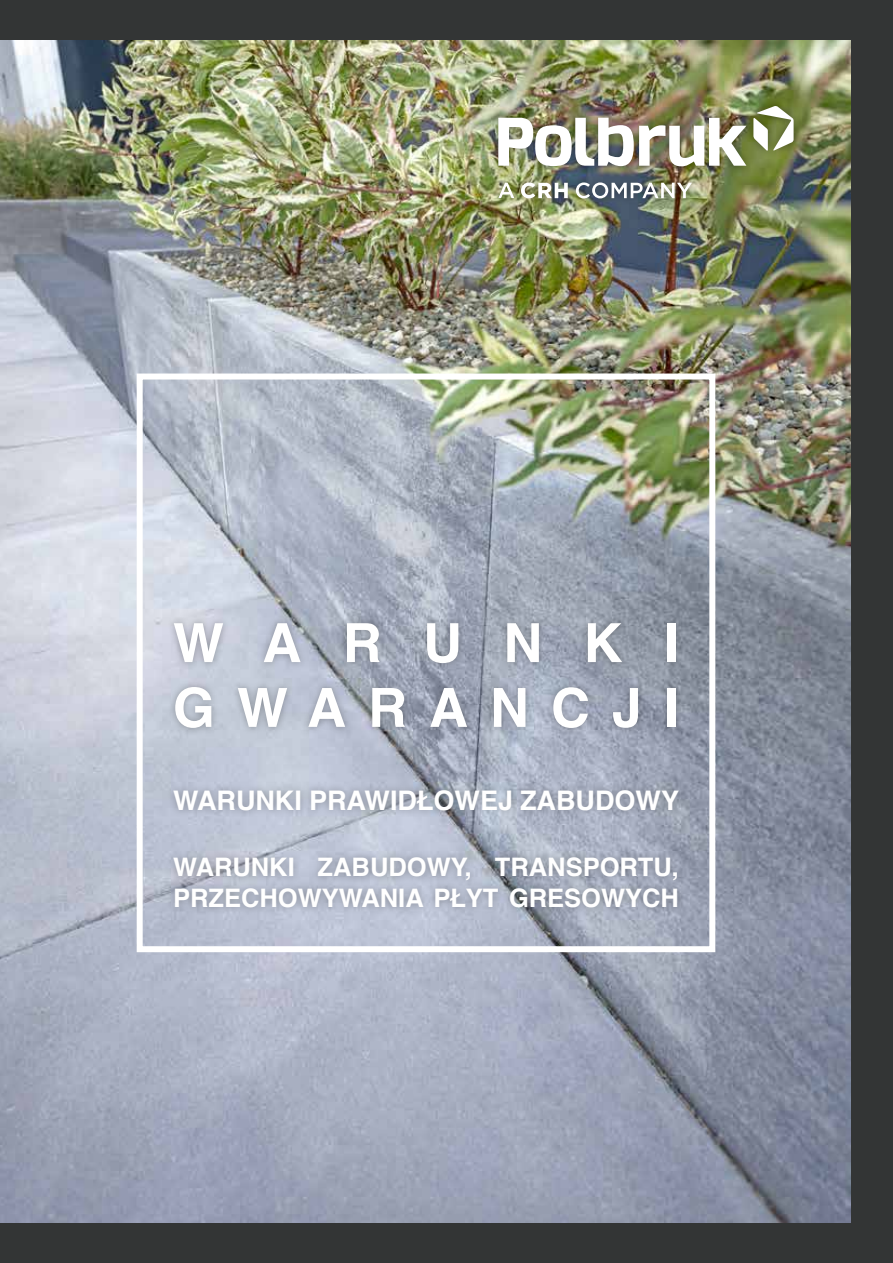
<style>
.page{position:relative;width:893px;height:1263px;background:#333535}
.page>*{position:absolute;margin:0;border:0;box-sizing:border-box;transform-origin:0 0}
.t1{font:700 54px/64.8px "Helvetica";letter-spacing:.405em;color:#fff}
.t2{font:700 27px "Helvetica";color:#fff}
.t3{font:700 25.5px/30.6px "Helvetica";color:#fff}
</style>
<div class="page">
<img style="left:0;top:40px;width:850px;height:1182px">
<div style="left:490px;top:98px;width:312px;height:108px;background:#000;opacity:.4"></div>
<img style="left:498px;top:118px;width:248px;height:48px">
<svg style="left:753px;top:106px;width:41px;height:45px;background:#a9b18c"></svg>
<svg style="left:498px;top:183px;width:16px;height:15px"></svg>
<svg style="left:521px;top:182px;width:47px;height:16px"></svg>
<svg style="left:576px;top:182px;width:116px;height:16px;background:#949a98"></svg>
<div style="left:137px;top:373px;width:578px;height:579px;border:6px solid #fff"></div>
<div style="left:166px;top:615px;width:520px;height:300px;background:#333535;opacity:.4"></div>
<h1 class="t1" style="left:173px;top:617px;width:507px">WARUNKI<br>GWARANCJI</h1>
<p class="t2" style="left:173px;top:784px;width:507px">WARUNKI PRAWIDŁOWEJ ZABUDOWY</p>
<p class="t3" style="left:173px;top:855px;width:507px">WARUNKI ZABUDOWY, TRANSPORTU,<br>PRZECHOWYWANIA PŁYT GRESOWYCH</p>
</div>
